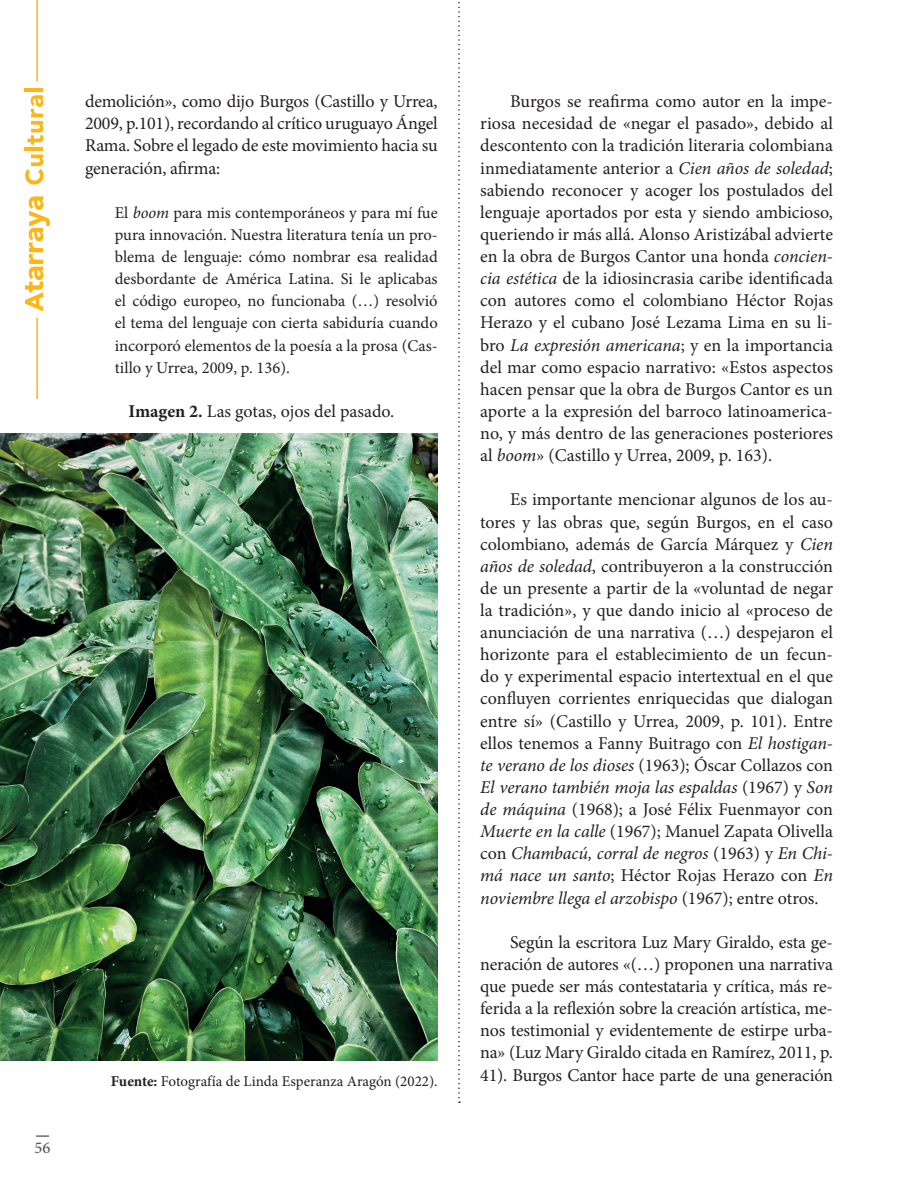
<style>
.page{position:relative;width:918px;height:1188px;background:#fff}
.page>*{position:absolute;margin:0;border:0;box-sizing:border-box;transform-origin:0 0}
.t1{font:18px/22px "Minion Pro";letter-spacing:-.01em;color:#231f20;text-align:justify}
.t2{font:16.5px/22.2px "Minion Pro";color:#231f20;text-align:justify}
.t3{font:500 16.5px "Minion Pro";color:#57585a}
.t4{font:15px "Minion Pro";color:#231f20}
.s1{font-style:italic}
.s2{font-weight:700}
</style>
<div class="page">
<hr style="left:36px;top:0;width:2px;height:81px;background:#fcb615">
<hr style="left:36px;top:318px;width:2px;height:81px;background:#fcb615">
<svg style="left:25px;top:196px;width:25px;height:115px"></svg>
<svg style="left:25px;top:155px;width:19px;height:30px"></svg>
<hr style="left:24px;top:147px;width:19px;height:4px;background:#fcb615">
<svg style="left:28px;top:95px;width:15px;height:50px"></svg>
<hr style="left:24px;top:88px;width:19px;height:4px;background:#fcb615">
<svg style="left:36px;top:1136px;width:13px;height:1px"></svg>
<img style="left:0;top:434px;width:438px;height:626px">
<svg style="left:458px;top:2px;width:2px;height:1101px"></svg>
<p class="t1" style="left:85px;top:90px;width:354px">demolición», como dijo Burgos (Castillo y Urrea, 2009, p.101), recordando al crítico uruguayo Ángel Rama. Sobre el legado de este movimiento hacia su generación, afirma:</p>
<p class="t2" style="left:115px;top:202px;width:324px">El <span class="s1">boom</span> para mis contemporáneos y para mí fue pura innovación. Nuestra literatura tenía un pro&shy;blema de lenguaje: cómo nombrar esa realidad desbordante de América Latina. Si le aplicabas el código europeo, no funcionaba (…) resolvió el tema del lenguaje con cierta sabiduría cuando incorporó elementos de la poesía a la prosa (Cas&shy;tillo y Urrea, 2009, p. 136).</p>
<p class="t1" style="left:128px;top:400px;width:267px"><span class="s2">Imagen 2.</span> Las gotas, ojos del pasado.</p>
<p class="t3" style="left:35px;top:1136px;width:17px">56</p>
<p class="t4" style="left:111px;top:1071px;width:328px"><span class="s2">Fuente:</span> Fotografía de Linda Esperanza Aragón (2022).</p>
<p class="t1" style="left:480px;top:90px;width:354px;text-indent:30px">Burgos se reafirma como autor en la impe&shy;riosa necesidad de «negar el pasado», debido al descontento con la tradición literaria colombiana inmediatamente anterior a <span class="s1">Cien años de soledad</span>; sabiendo reconocer y acoger los postulados del lenguaje aportados por esta y siendo ambicioso, queriendo ir más allá. Alonso Aristizábal advierte en la obra de Burgos Cantor una honda <span class="s1">concien&shy;cia estética</span> de la idiosincrasia caribe identificada con autores como el colombiano Héctor Rojas Herazo y el cubano José Lezama Lima en su li&shy;bro <span class="s1">La expresión americana</span>; y en la importancia del mar como espacio narrativo: «Estos aspectos hacen pensar que la obra de Burgos Cantor es un aporte a la expresión del barroco latinoamerica&shy;no, y más dentro de las generaciones posteriores al <span class="s1">boom</span>» (Castillo y Urrea, 2009, p. 163).</p>
<p class="t1" style="left:480px;top:489px;width:354px;text-indent:30px">Es importante mencionar algunos de los au&shy;tores y las obras que, según Burgos, en el caso colombiano, además de García Márquez y <span class="s1">Cien años de soledad</span>, contribuyeron a la construcción de un presente a partir de la «voluntad de negar la tradición», y que dando inicio al «proceso de anunciación de una narrativa (…) despejaron el horizonte para el establecimiento de un fecun&shy;do y experimental espacio intertextual en el que confluyen corrientes enriquecidas que dialogan entre sí» (Castillo y Urrea, 2009, p. 101). Entre ellos tenemos a Fanny Buitrago con <span class="s1">El hostigan&shy;te verano de los dioses</span> (1963); Óscar Collazos con <span class="s1">El verano también moja las espaldas</span> (1967) y <span class="s1">Son de máquina</span> (1968); a José Félix Fuenmayor con <span class="s1">Muerte en la calle</span> (1967); Manuel Zapata Olivella con <span class="s1">Chambacú, corral de negros</span> (1963) y <span class="s1">En Chi&shy;má nace un santo</span>; Héctor Rojas Herazo con <span class="s1">En noviembre llega el arzobispo</span> (1967); entre otros.</p>
<p class="t1" style="left:480px;top:931px;width:354px;text-indent:30px">Según la escritora Luz Mary Giraldo, esta ge&shy;neración de autores «(…) proponen una narrativa que puede ser más contestataria y crítica, más re&shy;ferida a la reflexión sobre la creación artística, me&shy;nos testimonial y evidentemente de estirpe urba&shy;na» (Luz Mary Giraldo citada en Ramírez, 2011, p.<br>41). Burgos Cantor hace parte de una generación</p>
</div>
